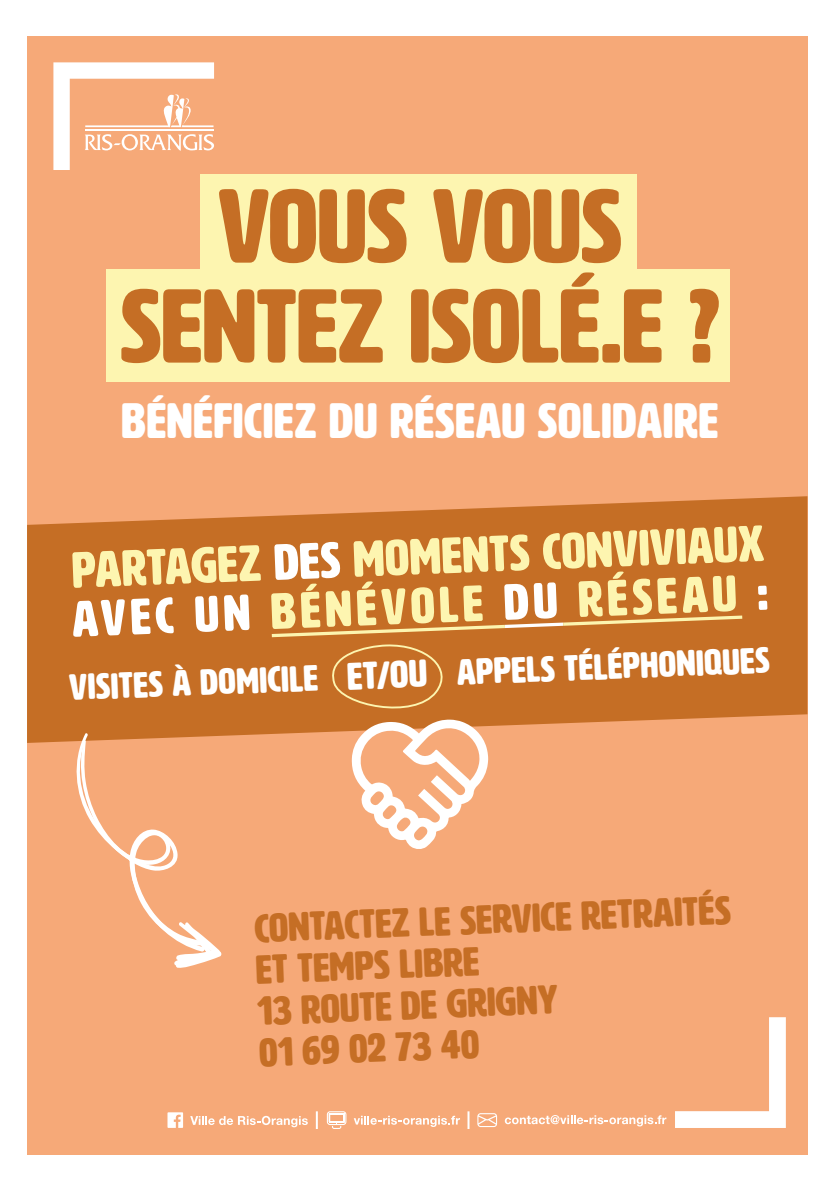
<style>
.page{position:relative;width:840px;height:1191px;background:#fff}
.page>*{position:absolute;margin:0;border:0;box-sizing:border-box;transform-origin:0 0}
.t1{font:103.2px/100px "HWT Artz";color:#c56e25;text-align:center}
.t2{font:50.2px/49px "HWT Artz";color:#fdf5b0}
.t3{font:49px "HWT Artz";letter-spacing:.015em;color:#fff}
.t4{font:40px/41.6px "HWT Artz";color:#c56e25}
.t5{font:38px "HWT Artz";color:#fff}
.t6{font:36px "HWT Artz";color:#fff}
.s1{color:#fff}
</style>
<div class="page">
<div style="left:27px;top:36px;width:780px;height:1118px;background:#f6a978"></div>
<div style="left:200px;top:174px;width:436px;height:95px;background:#fdf5b0"></div>
<div style="left:106px;top:269px;width:624px;height:113px;background:#fdf5b0"></div>
<svg style="left:27px;top:496px;width:780px;height:247px;background:#ca742d"></svg>
<svg style="left:72px;top:732px;width:150px;height:236px"></svg>
<svg style="left:53px;top:62px;width:161px;height:108px"></svg>
<svg style="left:675px;top:1017px;width:110px;height:111px"></svg>
<svg style="left:190px;top:1115px;width:117px;height:12px"></svg>
<svg style="left:353px;top:1115px;width:107px;height:12px"></svg>
<svg style="left:504px;top:1115px;width:162px;height:11px"></svg>
<svg style="left:167px;top:1112px;width:16px;height:15px"></svg>
<svg style="left:326px;top:1111px;width:20px;height:18px"></svg>
<svg style="left:477px;top:1113px;width:20px;height:14px"></svg>
<svg style="left:316px;top:1111px;width:2px;height:18px"></svg>
<svg style="left:467px;top:1111px;width:2px;height:18px"></svg>
<svg style="left:268px;top:614px;width:477px;height:235px"></svg>
<h1 class="t1" style="left:120px;top:178px;width:600px">VOUS VOUS<br>SENTEZ ISOLÉ.E ?</h1>
<p class="t3" style="left:121px;top:395px;width:598px">BÉNÉFICIEZ DU RÉSEAU SOLIDAIRE</p>
<p class="t2" style="left:70px;top:545px;width:697px;rotate:-2deg">PARTAGEZ <span class="s1">DES</span> MOMENTS CONVIVIAUX<br><span class="s1">AVEC UN</span> BÉNÉVOLE <span class="s1">DU</span> RÉSEAU <span class="s1">:</span></p>
<p class="t6" style="left:69px;top:668px;width:250px;rotate:-2deg">VISITES À DOMICILE</p>
<p class="t6" style="left:456px;top:652px;width:314px;rotate:-2deg">APPELS TÉLÉPHONIQUES</p>
<p class="t5" style="left:346px;top:656px;width:81px;rotate:-2deg">ET/OU</p>
<p class="t4" style="left:253px;top:907px;width:478px;rotate:-2deg">CONTACTEZ LE SERVICE RETRAITÉS<br>ET TEMPS LIBRE<br>13 ROUTE DE GRIGNY<br>01 69 02 73 40</p>
</div>
